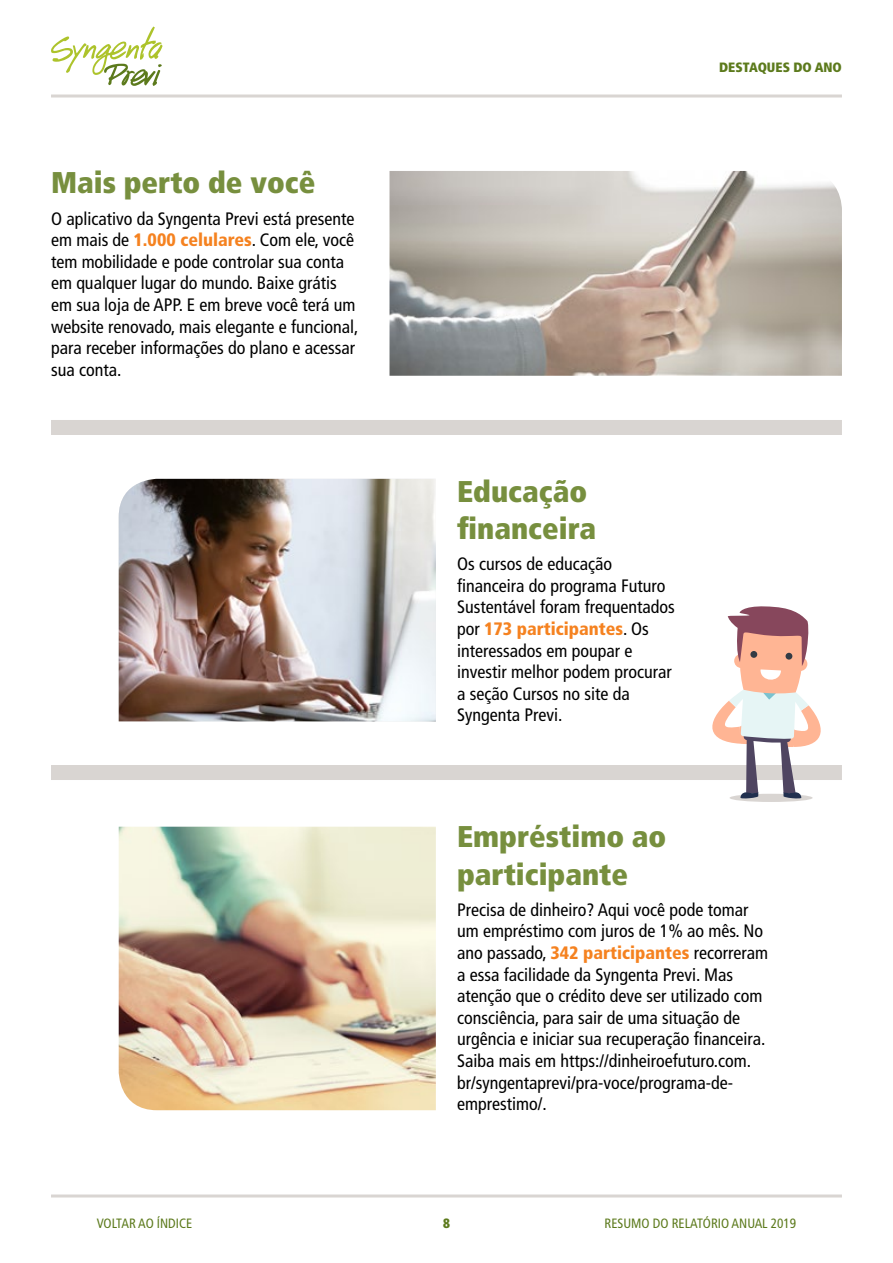
<style>
.page{position:relative;width:893px;height:1263px;background:#fff}
.page>*{position:absolute;margin:0;border:0;box-sizing:border-box;transform-origin:0 0}
.t1{font:900 condensed 30px/37.2px "Frutiger";color:#778f3e}
.t2{font:condensed 18px/21.6px "Frutiger";color:#000}
.t3{font:condensed 13.5px "Frutiger";color:#5c7a1c}
.t4{font:900 condensed 13.5px "Frutiger";color:#5c7a1c}
.s1{font-weight:900;color:#f58220}
</style>
<div class="page">
<hr style="left:51px;top:95px;width:791px;height:3px;background:#d9d5d2">
<hr style="left:51px;top:1194px;width:791px;height:3px;background:#d9d5d2">
<svg style="left:51px;top:26px;width:112px;height:60px"></svg>
<img style="left:389px;top:171px;width:453px;height:205px">
<img style="left:119px;top:827px;width:317px;height:283px">
<img style="left:119px;top:479px;width:317px;height:242px">
<div style="left:51px;top:420px;width:791px;height:15px;background:#d9d5d2"></div>
<div style="left:51px;top:765px;width:791px;height:15px;background:#d9d5d2"></div>
<div style="left:729px;top:794px;width:84px;height:8px;background:#d9d5d2;border-radius:50%"></div>
<svg style="left:712px;top:606px;width:109px;height:193px"></svg>
<h1 class="t1" style="left:51px;top:164px;width:266px">Mais perto de você</h1>
<p class="t2" style="left:51px;top:208px;width:309px">O aplicativo da Syngenta Previ está presente em mais de <span class="s1">1.000 celulares</span>. Com ele, você tem mobilidade e pode controlar sua conta em qualquer lugar do mundo. Baixe grátis em sua loja de APP. E em breve você terá um website renovado, mais elegante e funcional, para receber informações do plano e acessar sua conta.</p>
<p class="t4" style="left:719px;top:59px;width:124px">Destaques do ano</p>
<h1 class="t1" style="left:457px;top:472px;width:140px">Educação financeira</h1>
<p class="t2" style="left:457px;top:553px;width:219px">Os cursos de educação financeira do programa Futuro<br>Sustentável foram frequentados por <span class="s1">173 participantes</span>. Os interessados em poupar e investir melhor podem procurar a seção Cursos no site da<br>Syngenta Previ.</p>
<h1 class="t1" style="left:457px;top:818px;width:211px">Empréstimo ao participante</h1>
<p class="t2" style="left:457px;top:899px;width:313px">Precisa de dinheiro? Aqui você pode tomar um empréstimo com juros de 1% ao mês. No ano passado, <span class="s1">342 participantes</span> recorreram a essa facilidade da Syngenta Previ. Mas atenção que o crédito deve ser utilizado com consciência, para sair de uma situação de urgência e iniciar sua recuperação financeira.<br>Saiba mais em https://dinheiroefuturo.com. br/syngentaprevi/pra-voce/programa-de&shy;emprestimo/.</p>
<p class="t3" style="left:97px;top:1215px;width:97px">VOLTAR AO ÍNDICE</p>
<p class="t4" style="left:443px;top:1215px;width:8px">8</p>
<p class="t3" style="left:604px;top:1215px;width:193px">RESUMO DO Relatório Anual 2019</p>
</div>
